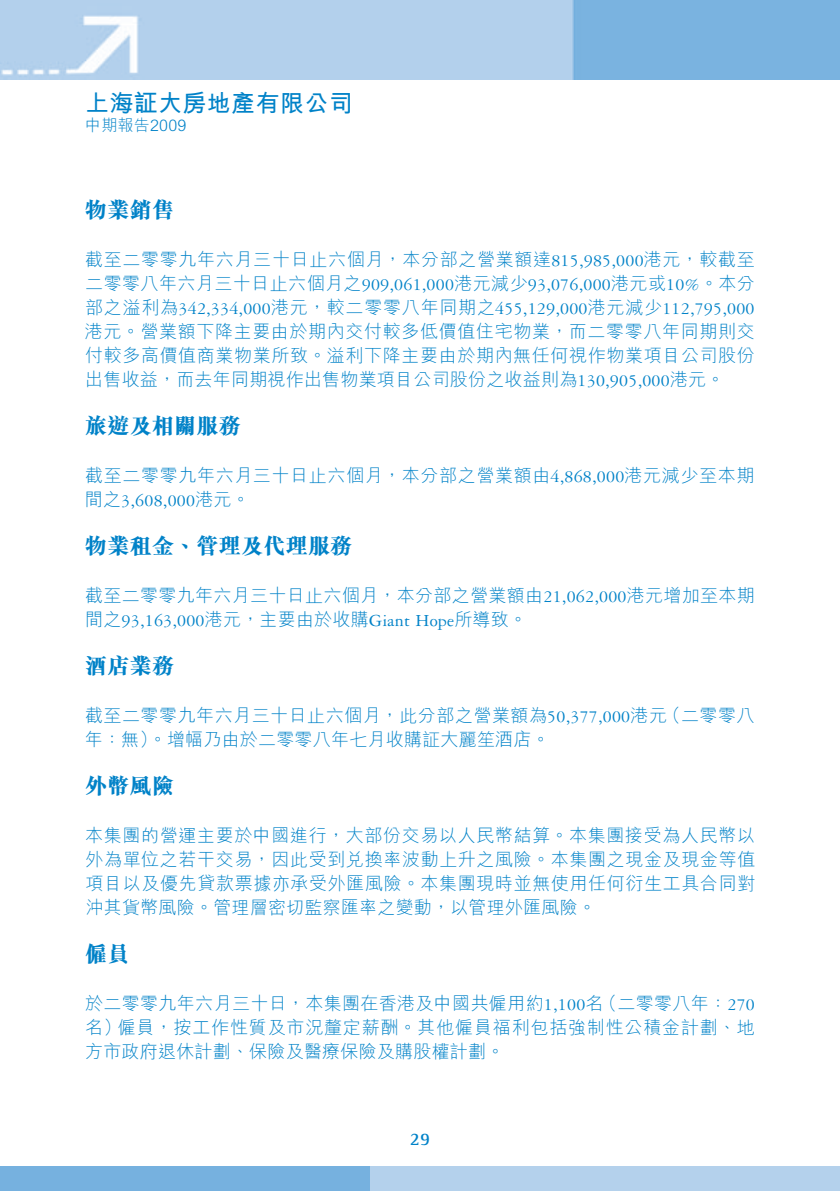
<style>
.page{position:relative;width:840px;height:1191px;background:#fff}
.page>*{position:absolute;margin:0;border:0;box-sizing:border-box;transform-origin:0 0}
.t1{font:700 24px "M Hei HK";letter-spacing:.015em;color:#0082c8}
.t2{font:800 22px "M Sung HK";letter-spacing:.01em;color:#0082c8}
.t3{font:300 18px/24px "M Hei HK";letter-spacing:.025em;color:#0082c8}
.t4{font:18px "Garamond 3 LT Std";letter-spacing:.01em;color:#0082c8}
.t5{font:300 18px/24px "M Hei HK";letter-spacing:.045em;color:#0082c8}
.t6{font:700 18px "Rotis Semi Serif Std";color:#0082c8}
.t7{font:300 16px "M Hei HK";letter-spacing:.015em;color:#0082c8}
.s1{font-family:"Garamond 3 LT Std";font-weight:400}
.s2{font-family:"M Hei HK";font-weight:300}
</style>
<div class="page">
<img style="left:0;top:0;width:839px;height:79px">
<div style="left:331px;top:1166px;width:508px;height:25px;background:#b4d1ec"></div>
<div style="left:0;top:1166px;width:370px;height:25px;background:#76b1df"></div>
<h1 class="t1" style="left:85px;top:86px;width:269px">上海証大房地產有限公司</h1>
<p class="t7" style="left:85px;top:114px;width:103px">中期報告2009</p>
<p class="t2" style="left:85px;top:195px;width:90px">物業銷售</p>
<p class="t3" style="left:85px;top:247px;width:671px">截至二零零九年六月三十日止六個月，本分部之營業額達<span class="s1">815,985,000</span>港元，較截至二零零八年六月三十日止六個月之<span class="s1">909,061,000</span>港元減少<span class="s1">93,076,000</span>港元或<span class="s1">10%</span>。本分</p>
<p class="t4" style="left:85px;top:299px;width:670px"><span class="s2">部之溢利為</span>342,334,000<span class="s2">港元，較二零零八年同期之</span>455,129,000<span class="s2">港元減少</span>112,795,000</p>
<p class="t3" style="left:85px;top:319px;width:671px;text-align:justify">港元。營業額下降主要由於期內交付較多低價值住宅物業，而二零零八年同期則交付較多高價值商業物業所致。溢利下降主要由於期內無任何視作物業項目公司股份出售收益，而去年同期視作出售物業項目公司股份之收益則為<span class="s1">130,905,000</span>港元。</p>
<p class="t2" style="left:85px;top:411px;width:157px">旅遊及相關服務</p>
<p class="t3" style="left:85px;top:463px;width:670px">截至二零零九年六月三十日止六個月，本分部之營業額由<span class="s1">4,868,000</span>港元減少至本期</p>
<p class="t4" style="left:85px;top:491px;width:166px"><span class="s2">間之</span>3,608,000<span class="s2">港元。</span></p>
<p class="t2" style="left:85px;top:531px;width:268px">物業租金、管理及代理服務</p>
<p class="t3" style="left:85px;top:583px;width:670px">截至二零零九年六月三十日止六個月，本分部之營業額由<span class="s1">21,062,000</span>港元增加至本期</p>
<p class="t4" style="left:85px;top:611px;width:443px"><span class="s2">間之</span>93,163,000<span class="s2">港元，主要由於收購</span>Giant Hope<span class="s2">所導致。</span></p>
<p class="t2" style="left:85px;top:651px;width:90px">酒店業務</p>
<p class="t3" style="left:662px;top:703px;width:93px">（二零零八</p>
<p class="t3" style="left:85px;top:703px;width:583px">截至二零零九年六月三十日止六個月，此分部之營業額為<span class="s1">50,377,000</span>港元年：無）。增幅乃由於二零零八年七月收購証大麗笙酒店。</p>
<p class="t2" style="left:85px;top:771px;width:90px">外幣風險</p>
<p class="t3" style="left:85px;top:823px;width:671px;text-align:justify">本集團的營運主要於中國進行，大部份交易以人民幣結算。本集團接受為人民幣以外為單位之若干交易，因此受到兌換率波動上升之風險。本集團之現金及現金等值項目以及優先貸款票據亦承受外匯風險。本集團現時並無使用任何衍生工具合同對沖其貨幣風險。管理層密切監察匯率之變動，以管理外匯風險。</p>
<p class="t2" style="left:85px;top:939px;width:46px">僱員</p>
<p class="t3" style="left:599px;top:991px;width:157px">（二零零八年：<span class="s1">270</span></p>
<p class="t5" style="left:118px;top:991px;width:638px;text-indent:-33px">於二零零九年六月三十日，本集團在香港及中國共僱用約<span class="s1">1,100</span>名<br>僱員，按工作性質及市況釐定薪酬。其他僱員福利包括強制性公積金計劃、地</p>
<p class="t3" style="left:85px;top:1015px;width:420px">名）<br>方市政府退休計劃、保險及醫療保險及購股權計劃。</p>
<p class="t6" style="left:409px;top:1128px;width:22px">29</p>
</div>
